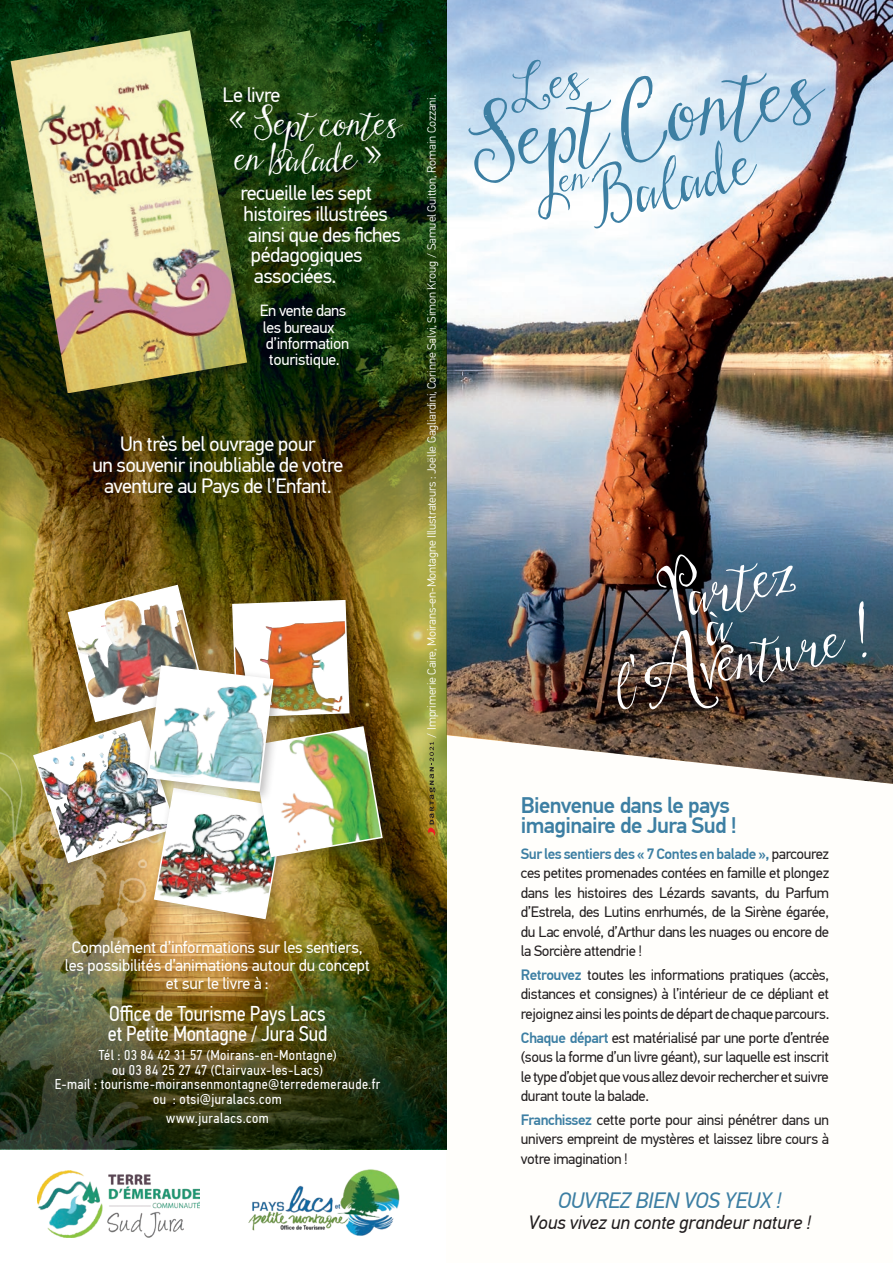
<style>
.page{position:relative;width:893px;height:1263px;background:#fff}
.page>*{position:absolute;margin:0;border:0;box-sizing:border-box;transform-origin:0 0}
.t1{font:101.55px "Stringfellows";color:#3d7fa3}
.t2{font:76.65px "Stringfellows";color:#3d7fa3}
.t3{font:71.25px "Stringfellows";color:#fff}
.t4{font:66.9px "Stringfellows";color:#fff}
.t5{font:43.95px/34.8px "Stringfellows";letter-spacing:-.01em;color:#fff}
.t6{font:500 22.5px/19.5px "PF Din Text Pro";letter-spacing:-.03em;color:#3d7fa3}
.t7{font:italic 22.2px "PF Din Text Pro";letter-spacing:-.01em;color:#3d7fa3}
.infos{font:21.45px/19.4px "PF Din Text Cond Pro";letter-spacing:-.01em;color:#fff}
.t8{font:20.7px/20.7px "PF Din Text Pro";letter-spacing:-.025em;color:#fff;text-align:center}
.t9{font:italic 19.2px "PF Din Text Pro";letter-spacing:-.01em;color:#231f20}
.t10{font:16.5px/18px "PF Din Text Pro";letter-spacing:-.01em;color:#fff;text-align:center}
.t11{font:16.2px "PF Din Text Pro";letter-spacing:-.025em;color:#fff}
.t12{font:15px/19.5px "PF Din Text Pro";letter-spacing:-.025em;color:#231f20;text-align:justify}
.infos-2{font:14.25px/14.9px "PF Din Text Cond Pro";letter-spacing:.035em;color:#fff;text-align:center}
.t13{font:300 12px "PF Din Text Pro";letter-spacing:-.01em;color:#fff}
.s1{font-size:97.95px}
.s2{font-weight:500;color:#3d7fa3}
</style>
<div class="page">
<div style="left:446px;top:714px;width:447px;height:549px;background:#fffefb"></div>
<img style="left:446px;top:0;width:447px;height:514px">
<img style="left:0;top:0;width:446px;height:936px">
<img style="left:446px;top:514px;width:447px;height:270px">
<img style="left:0;top:686px;width:279px;height:464px">
<div style="left:5px;top:25px;width:253px;height:380px;background:#231f20;opacity:.3"></div>
<img style="left:11px;top:30px;width:236px;height:363px">
<svg style="left:428px;top:742px;width:7px;height:94px"></svg>
<div style="left:62px;top:579px;width:155px;height:155px;background:#231f20;opacity:.3"></div>
<div style="left:28px;top:715px;width:159px;height:160px;background:#231f20;opacity:.3"></div>
<div style="left:148px;top:782px;width:149px;height:149px;background:#231f20;opacity:.3"></div>
<div style="left:246px;top:721px;width:148px;height:148px;background:#231f20;opacity:.3"></div>
<img style="left:32px;top:584px;width:352px;height:336px">
<img style="left:0;top:936px;width:446px;height:213px">
<img style="left:38px;top:1170px;width:162px;height:67px">
<img style="left:248px;top:1169px;width:152px;height:67px">
<svg style="left:701px;top:607px;width:35px;height:39px"></svg>
<svg style="left:504px;top:59px;width:88px;height:56px"></svg>
<svg style="left:558px;top:171px;width:33px;height:21px"></svg>
<p class="t8" style="left:222px;top:84px;width:60px">Le livre</p>
<p class="t5" style="left:228px;top:104px;width:174px">« Sept contes en balade »</p>
<p class="t8" style="left:240px;top:183px;width:133px">recueille les sept</p>
<p class="t8" style="left:243px;top:204px;width:146px">histoires illustrées</p>
<p class="t8" style="left:248px;top:225px;width:155px">ainsi que des fiches</p>
<p class="t8" style="left:251px;top:245px;width:113px">pédagogiques</p>
<p class="t8" style="left:254px;top:266px;width:84px">associées.</p>
<p class="t11" style="left:260px;top:301px;width:88px">En vente dans</p>
<p class="t11" style="left:263px;top:317px;width:73px">les bureaux</p>
<p class="t11" style="left:266px;top:334px;width:85px">d’information</p>
<p class="t11" style="left:269px;top:350px;width:72px">touristique.</p>
<p class="t8" style="left:92px;top:434px;width:253px">Un très bel ouvrage pour<br>un souvenir inoubliable de votre aventure au Pays de l’Enfant.</p>
<p class="t13" style="left:425px;top:738px;width:644px;rotate:-90deg">/ Imprimerie Caire, Moirans-en-Montagne Illustrateurs : Joëlle Gagliardini, Corinne Salvi, Simon Kroug / Samuel Guitton, Romain Cozzani.</p>
<p class="t10" style="left:65px;top:939px;width:307px">Complément d’informations sur les sentiers, les possibilités d’animations autour du concept et sur le livre à :</p>
<p class="infos" style="left:108px;top:1004px;width:221px">Office de Tourisme Pays Lacs et Petite Montagne / Jura Sud</p>
<p class="infos-2" style="left:99px;top:1047px;width:239px">Tél : 03 84 42 31 57 (Moirans-en-Montagne) ou 03 84 25 27 47 (Clairvaux-les-Lacs)</p>
<p class="infos-2" style="left:55px;top:1077px;width:327px">E-mail : tourisme-moiransenmontagne@terredemeraude.fr ou : otsi@juralacs.com</p>
<p class="infos-2" style="left:166px;top:1111px;width:104px">www.juralacs.com</p>
<p class="t1" style="left:461px;top:84px;width:353px;rotate:-10deg">Sept Contes</p>
<p class="t2" style="left:581px;top:152px;width:166px;rotate:-13deg">Balade</p>
<p class="t3" style="left:649px;top:556px;width:141px;rotate:-12deg">Partez</p>
<p class="t4" style="left:605px;top:645px;width:269px;rotate:-12deg">l'<span class="s1">A</span>venture !</p>
<p class="t6" style="left:521px;top:796px;width:218px">Bienvenue dans le pays imaginaire de Jura Sud !</p>
<p class="t12" style="left:521px;top:844px;width:310px"><span class="s2">Sur les sentiers des « 7 Contes en balade »,</span> parcourez ces petites promenades contées en famille et plongez dans les histoires des Lézards savants, du Parfum d’Estrela, des Lutins enrhumés, de la Sirène égarée, du Lac envolé, d’Arthur dans les nuages ou encore de la Sorcière attendrie !</p>
<p class="t12" style="left:521px;top:965px;width:310px"><span class="s2">Retrouvez</span> toutes les informations pratiques (accès, distances et consignes) à l’intérieur de ce dépliant et rejoignez ainsi les points de départ de chaque parcours.</p>
<p class="t12" style="left:521px;top:1028px;width:310px"><span class="s2">Chaque départ</span> est matérialisé par une porte d’entrée (sous la forme d’un livre géant), sur laquelle est inscrit le type d’objet que vous allez devoir rechercher et suivre durant toute la balade.</p>
<p class="t12" style="left:521px;top:1110px;width:310px"><span class="s2">Franchissez</span> cette porte pour ainsi pénétrer dans un univers empreint de mystères et laissez libre cours à votre imagination !</p>
<p class="t7" style="left:558px;top:1187px;width:225px">OUVREZ BIEN VOS YEUX !</p>
<p class="t9" style="left:528px;top:1211px;width:284px">Vous vivez un conte grandeur nature !</p>
</div>
